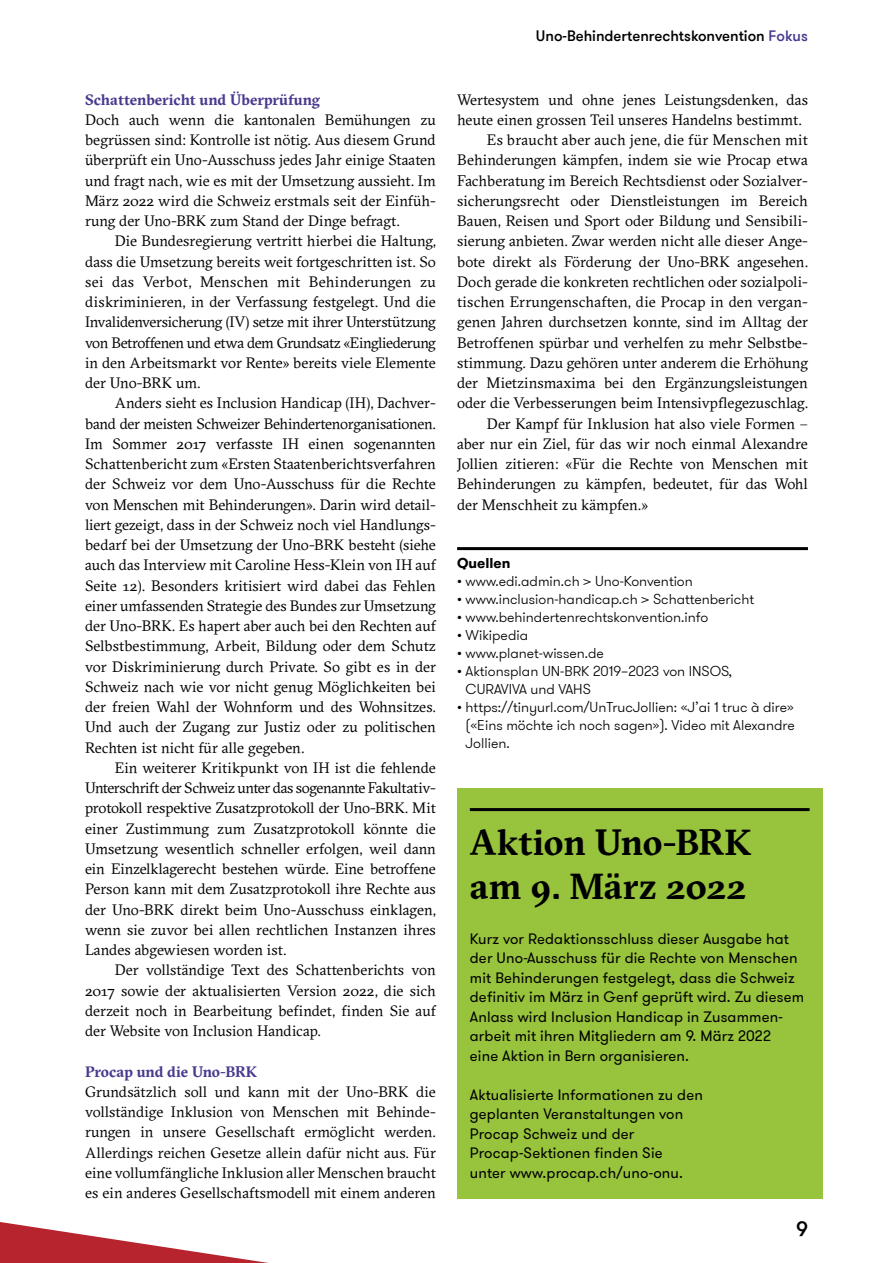
<style>
.page{position:relative;width:893px;height:1263px;background:#fff}
.page>*{position:absolute;margin:0;border:0;box-sizing:border-box;transform-origin:0 0}
.Titel_Box{font:700 36px/43.2px "GT Sectra";color:#000}
.t1{font:500 21px "GT Walsheim Pro";color:#000}
.Lauftext_Block_mit_E{font:15px/20.2px "GT Sectra";color:#000;text-align:justify}
.Lauftext_Block_ohne{font:15px/20.2px "GT Sectra";color:#000;text-align:justify}
.Lauftext_Box{font:15px/19.5px "GT Walsheim Pro";letter-spacing:.01em;color:#000}
.Zwischentitel_Sectra{font:700 15px "GT Sectra";color:#4a398e}
.t2{font:500 15px "GT Walsheim Pro";color:#000}
.Bildlegenden_und_Que{font:300 14.25px/18px "GT Walsheim Pro";color:#000}
.Quellen_Linie_oben{font:300 14.25px "GT Walsheim Pro";color:#000}
.Quellen_Linie_oben-2{font:700 14.25px "GT Walsheim Pro";color:#000}
.s1{color:#4a398e}
</style>
<div class="page">
<svg style="left:0;top:1222px;width:268px;height:41px"></svg>
<hr style="left:457px;top:547px;width:351px;height:3px;background:#000">
<div style="left:457px;top:788px;width:365px;height:410px;background:#98c33c"></div>
<hr style="left:470px;top:808px;width:340px;height:3px;background:#000">
<p class="Zwischentitel_Sectra" style="left:85px;top:90px;width:237px">Schattenbericht und Überprüfung</p>
<p class="Lauftext_Block_ohne" style="left:85px;top:109px;width:352px">Doch auch wenn die kantonalen Bemühungen zu begrüssen sind: Kontrolle ist nötig. Aus diesem Grund überprüft ein Uno-Ausschuss jedes Jahr einige Staaten und fragt nach, wie es mit der Umsetzung aussieht. Im März 2022 wird die Schweiz erstmals seit der Einfüh&shy;rung der Uno-BRK zum Stand der Dinge befragt.</p>
<p class="Lauftext_Block_mit_E" style="left:85px;top:231px;width:352px;text-indent:30px">Die Bundesregierung vertritt hierbei die Haltung, dass die Umsetzung bereits weit fortgeschritten ist. So sei das Verbot, Menschen mit Behinderungen zu diskriminieren, in der Verfassung festgelegt. Und die Invalidenversicherung (IV) setze mit ihrer Unterstützung von Betroffenen und etwa dem Grundsatz «Eingliederung in den Arbeitsmarkt vor Rente» bereits viele Elemente der Uno-BRK um.</p>
<p class="Lauftext_Block_mit_E" style="left:85px;top:393px;width:352px;text-indent:30px">Anders sieht es Inclusion Handicap (IH), Dachver&shy;band der meisten Schweizer Behindertenorganisationen.<br>Im Sommer 2017 verfasste IH einen sogenannten Schattenbericht zum «Ersten Staatenberichtsverfahren der Schweiz vor dem Uno-Ausschuss für die Rechte von Menschen mit Behinderungen». Darin wird detail&shy;liert gezeigt, dass in der Schweiz noch viel Handlungs&shy;bedarf bei der Umsetzung der Uno-BRK besteht (siehe auch das Interview mit Caroline Hess-Klein von IH auf Seite 12). Besonders kritisiert wird dabei das Fehlen einer umfassenden Strategie des Bundes zur Umsetzung der Uno-BRK. Es hapert aber auch bei den Rechten auf Selbstbestimmung, Arbeit, Bildung oder dem Schutz vor Diskriminierung durch Private. So gibt es in der Schweiz nach wie vor nicht genug Möglichkeiten bei der freien Wahl der Wohnform und des Wohnsitzes.<br>Und auch der Zugang zur Justiz oder zu politischen Rechten ist nicht für alle gegeben.</p>
<p class="Lauftext_Block_mit_E" style="left:85px;top:757px;width:352px;text-indent:30px">Ein weiterer Kritikpunkt von IH ist die fehlende Unterschrift der Schweiz unter das sogenannte Fakultativ&shy;protokoll respektive Zusatzprotokoll der Uno-BRK. Mit einer Zustimmung zum Zusatzprotokoll könnte die Umsetzung wesentlich schneller erfolgen, weil dann ein Einzelklagerecht bestehen würde. Eine betroffene Person kann mit dem Zusatzprotokoll ihre Rechte aus der Uno-BRK direkt beim Uno-Ausschuss einklagen, wenn sie zuvor bei allen rechtlichen Instanzen ihres Landes abgewiesen worden ist.</p>
<p class="Lauftext_Block_mit_E" style="left:85px;top:960px;width:352px;text-indent:30px">Der vollständige Text des Schattenberichts von 2017 sowie der aktualisierten Version 2022, die sich derzeit noch in Bearbeitung befindet, finden Sie auf der Website von Inclusion Handicap.</p>
<p class="Zwischentitel_Sectra" style="left:85px;top:1062px;width:174px">Procap und die Uno-BRK</p>
<p class="Lauftext_Block_ohne" style="left:85px;top:1081px;width:352px">Grundsätzlich soll und kann mit der Uno-BRK die vollständige Inklusion von Menschen mit Behinde&shy;rungen in unsere Gesellschaft ermöglicht werden.<br>Allerdings reichen Gesetze allein dafür nicht aus. Für eine vollumfängliche Inklusion aller Menschen braucht es ein anderes Gesellschaftsmodell mit einem anderen</p>
<p class="t2" style="left:536px;top:26px;width:273px">Uno-Behindertenrechtskonvention <span class="s1">Fokus</span></p>
<p class="Lauftext_Block_ohne" style="left:457px;top:89px;width:352px">Wertesystem und ohne jenes Leistungsdenken, das heute einen grossen Teil unseres Handelns bestimmt.</p>
<p class="Lauftext_Block_mit_E" style="left:457px;top:130px;width:352px;text-indent:30px">Es braucht aber auch jene, die für Menschen mit Behinderungen kämpfen, indem sie wie Procap etwa Fachberatung im Bereich Rechtsdienst oder Sozialver&shy;sicherungsrecht oder Dienstleistungen im Bereich Bauen, Reisen und Sport oder Bildung und Sensibili&shy;sierung anbieten. Zwar werden nicht alle dieser Ange&shy;bote direkt als Förderung der Uno-BRK angesehen.<br>Doch gerade die konkreten rechtlichen oder sozialpoli&shy;tischen Errungenschaften, die Procap in den vergan&shy;genen Jahren durchsetzen konnte, sind im Alltag der Betroffenen spürbar und verhelfen zu mehr Selbstbe&shy;stimmung. Dazu gehören unter anderem die Erhöhung der Mietzinsmaxima bei den Ergänzungsleistungen oder die Verbesserungen beim Intensivpflegezuschlag.</p>
<p class="Lauftext_Block_mit_E" style="left:457px;top:413px;width:352px;text-indent:30px">Der Kampf für Inklusion hat also viele Formen – aber nur ein Ziel, für das wir noch einmal Alexandre Jollien zitieren: «Für die Rechte von Menschen mit Behinderungen zu kämpfen, bedeutet, für das Wohl der Menschheit zu kämpfen.»</p>
<p class="Quellen_Linie_oben-2" style="left:457px;top:554px;width:55px">Quellen</p>
<p class="Quellen_Linie_oben" style="left:457px;top:572px;width:237px">• www.edi.admin.ch &gt; Uno-Konvention</p>
<p class="Bildlegenden_und_Que" style="left:457px;top:590px;width:298px">• www.inclusion-handicap.ch &gt; Schattenbericht</p>
<p class="Bildlegenden_und_Que" style="left:457px;top:608px;width:253px">• www.behindertenrechtskonvention.info</p>
<p class="Bildlegenden_und_Que" style="left:457px;top:626px;width:73px">• Wikipedia</p>
<p class="Bildlegenden_und_Que" style="left:457px;top:644px;width:148px">• www.planet-wissen.de</p>
<p class="Bildlegenden_und_Que" style="left:466px;top:662px;width:268px;text-indent:-9px">• Aktionsplan UN-BRK 2019–2023 von INSOS,<br>CURAVIVA und VAHS</p>
<p class="Bildlegenden_und_Que" style="left:466px;top:698px;width:331px;text-align:justify;text-indent:-9px">• https://tinyurl.com/UnTrucJollien: «J’ai 1 truc à dire» («Eins möchte ich noch sagen»). Video mit Alexandre Jollien.</p>
<p class="Titel_Box" style="left:470px;top:820px;width:283px">Aktion Uno-BRK am 9. März 2022</p>
<p class="Lauftext_Box" style="left:470px;top:929px;width:336px">Kurz vor Redaktionsschluss dieser Ausgabe hat der Uno-Ausschuss für die Rechte von Menschen mit Behinderungen festgelegt, dass die Schweiz definitiv im März in Genf geprüft wird. Zu diesem Anlass wird Inclusion Handicap in Zusammen&shy;arbeit mit ihren Mitgliedern am 9. März 2022<br>eine Aktion in Bern organisieren.</p>
<p class="Lauftext_Box" style="left:470px;top:1085px;width:234px">Aktualisierte Informationen zu den geplanten Veranstaltungen von<br>Procap Schweiz und der<br>Procap-Sektionen finden Sie<br>unter www.procap.ch/uno-onu.</p>
<h2 class="t1" style="left:796px;top:1216px;width:13px">9</h2>
</div>
